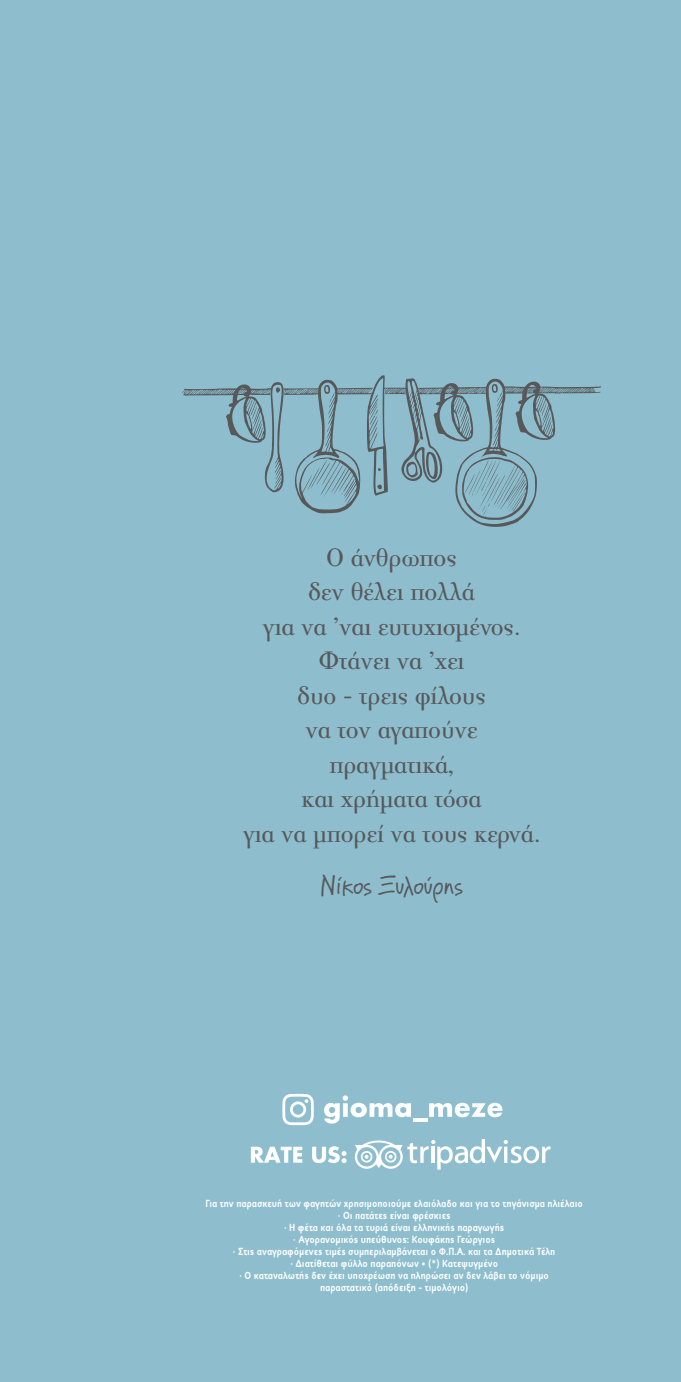
<style>
.page{position:relative;width:681px;height:1382px;background:#fff}
.page>*{position:absolute;margin:0;border:0;box-sizing:border-box;transform-origin:0 0}
.ΤΕΧΤ{font:27px "PF Bodoni Text";letter-spacing:-.01em;color:#57585a}
.ΤΕΧΤ-2{font:27px "PF Reminder Pro";letter-spacing:-.01em;color:#57585a}
.SMALL{font:700 10.5px "PF Textbook";color:#fff;scale:.9 1}
</style>
<div class="page">
<div style="left:0;top:0;width:680px;height:1382px;background:#8ebece"></div>
<svg style="left:354px;top:1139px;width:196px;height:31px"></svg>
<svg style="left:251px;top:1147px;width:51px;height:16px"></svg>
<svg style="left:312px;top:1146px;width:34px;height:17px"></svg>
<svg style="left:182px;top:375px;width:419px;height:152px"></svg>
<svg style="left:324px;top:1095px;width:87px;height:29px"></svg>
<hr style="left:412px;top:1118px;width:15px;height:3px;background:#fff">
<svg style="left:429px;top:1103px;width:73px;height:14px"></svg>
<svg style="left:282px;top:1094px;width:32px;height:31px"></svg>
<p class="ΤΕΧΤ" style="left:326px;top:542px;width:132px">Ο άνθρωπος</p>
<p class="ΤΕΧΤ" style="left:308px;top:577px;width:168px">δεν θέλει πολλά</p>
<p class="ΤΕΧΤ" style="left:262px;top:611px;width:259px">για να ’ναι ευτυχισμένος.</p>
<p class="ΤΕΧΤ" style="left:318px;top:646px;width:148px">Φτάνει να ’χει</p>
<p class="ΤΕΧΤ" style="left:297px;top:680px;width:190px">δυο - τρεις φίλους</p>
<p class="ΤΕΧΤ" style="left:305px;top:715px;width:174px">να τον αγαπούνε</p>
<p class="ΤΕΧΤ" style="left:329px;top:749px;width:126px">πραγματικά,</p>
<p class="ΤΕΧΤ" style="left:301px;top:784px;width:181px">και χρήματα τόσα</p>
<p class="ΤΕΧΤ" style="left:242px;top:818px;width:299px">για να μπορεί να τους κερνά.</p>
<p class="ΤΕΧΤ-2" style="left:320px;top:870px;width:144px">Νίκος Ξυλούρης</p>
<p class="SMALL" style="left:205px;top:1197px;width:421px">Για την παρασκευή των φαγητών χρησιμοποιούμε ελαιόλαδο και για το τηγάνισμα ηλιέλαιο</p>
<p class="SMALL" style="left:338px;top:1209px;width:127px">· Οι πατάτες είναι φρέσκιες</p>
<p class="SMALL" style="left:284px;top:1221px;width:246px">· Η φέτα και όλα τα τυριά είναι ελληνικής παραγωγής</p>
<p class="SMALL" style="left:293px;top:1233px;width:226px">· Αγορανομικός υπεύθυνος: Κουφάκης Γεώργιος</p>
<p class="SMALL" style="left:233px;top:1245px;width:359px">· Στις αναγραφόμενες τιμές συμπεριλαμβάνεται ο Φ.Π.Α. και τα Δημοτικά Τέλη</p>
<p class="SMALL" style="left:290px;top:1257px;width:232px">· Διατίθεται φύλλο παραπόνων • (*) Κατεψυγμένο</p>
<p class="SMALL" style="left:239px;top:1269px;width:345px">· Ο καταναλωτής δεν έχει υποχρέωση να πληρώσει αν δεν λάβει το νόμιμο</p>
<p class="SMALL" style="left:320px;top:1281px;width:166px">παραστατικό (απόδειξη - τιμολόγιο)</p>
</div>
